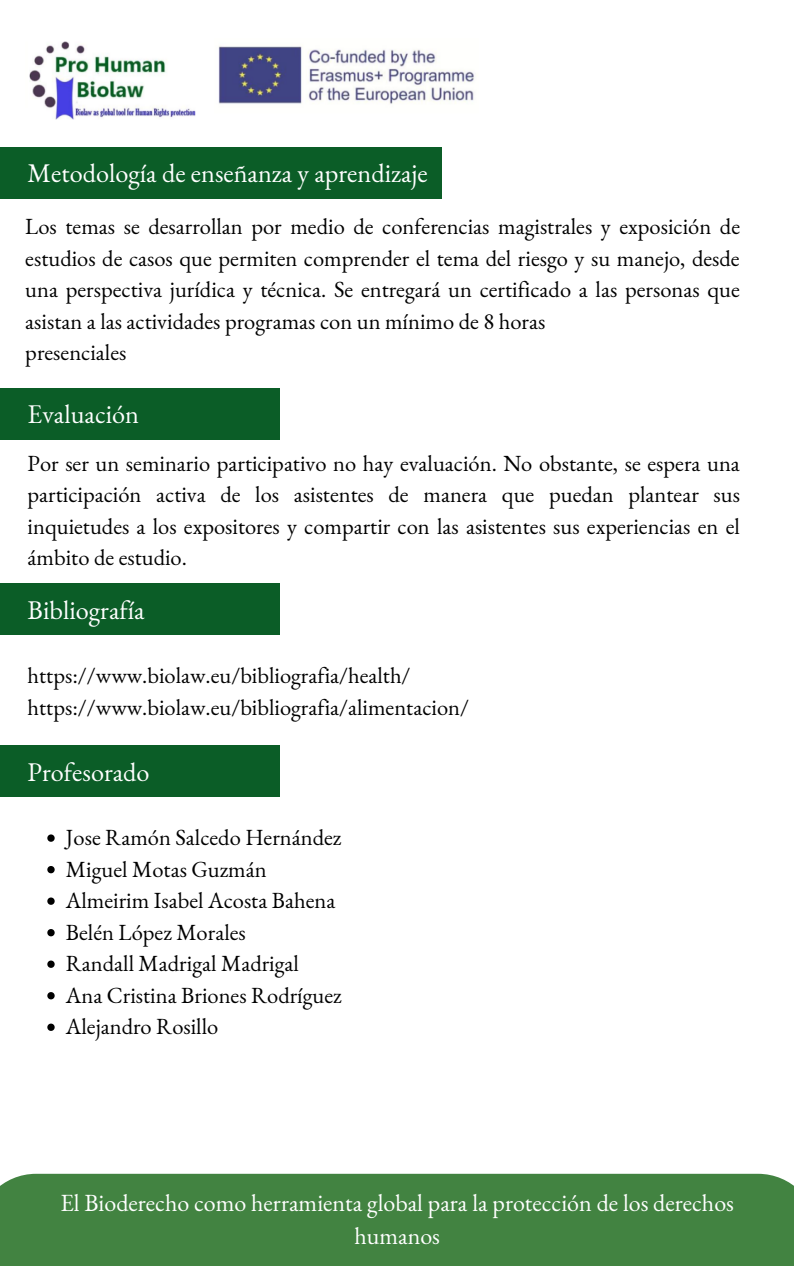
<style>
.page{position:relative;width:794px;height:1266px;background:#fff}
.page>*{position:absolute;margin:0;border:0;box-sizing:border-box;transform-origin:0 0}
.t1{font:26.25px "EB Garamond";color:#fff}
.t2{font:24px/33.2px "EB Garamond";color:#fff;text-align:center}
.t3{font:22.5px/31.5px "EB Garamond";color:#000}
</style>
<div class="page">
<div style="left:0;top:1173px;width:793px;height:93px;background:#428341"></div>
<img style="left:29px;top:41px;width:167px;height:79px">
<img style="left:218px;top:46px;width:256px;height:58px">
<div style="left:0;top:147px;width:441px;height:52px;background:#0b5d27"></div>
<div style="left:0;top:388px;width:279px;height:52px;background:#0b5d27"></div>
<div style="left:0;top:583px;width:279px;height:52px;background:#0b5d27"></div>
<div style="left:0;top:745px;width:279px;height:52px;background:#0b5d27"></div>
<svg style="left:47px;top:834px;width:8px;height:8px"></svg>
<svg style="left:47px;top:866px;width:8px;height:7px"></svg>
<svg style="left:47px;top:897px;width:8px;height:8px"></svg>
<svg style="left:47px;top:929px;width:8px;height:7px"></svg>
<svg style="left:47px;top:960px;width:8px;height:8px"></svg>
<svg style="left:47px;top:992px;width:8px;height:7px"></svg>
<svg style="left:47px;top:1023px;width:8px;height:8px"></svg>
<p class="t1" style="left:28px;top:156px;width:401px">Metodología de enseñanza y aprendizaje</p>
<p class="t3" style="left:25px;top:210px;width:716px">Los temas se desarrollan por medio de conferencias magistrales y exposición de estudios de casos que permiten comprender el tema del riesgo y su manejo, desde una perspectiva jurídica y técnica. Se entregará un certificado a las personas que asistan a las actividades programas con un mínimo de 8 horas<br>presenciales</p>
<p class="t1" style="left:28px;top:397px;width:113px">Evaluación</p>
<p class="t3" style="left:28px;top:447px;width:713px;text-align:justify">Por ser un seminario participativo no hay evaluación. No obstante, se espera una participación activa de los asistentes de manera que puedan plantear sus inquietudes a los expositores y compartir con las asistentes sus experiencias en el ámbito de estudio.</p>
<p class="t1" style="left:28px;top:592px;width:119px">Bibliografía</p>
<p class="t3" style="left:28px;top:659px;width:443px">https://www.biolaw.eu/bibliografia/health/ https://www.biolaw.eu/bibliografia/alimentacion/</p>
<p class="t1" style="left:28px;top:754px;width:123px">Profesorado</p>
<p class="t3" style="left:66px;top:821px;width:277px">Jose Ramón Salcedo Hernández<br>Miguel Motas Guzmán<br>Almeirim Isabel Acosta Bahena<br>Belén López Morales<br>Randall Madrigal Madrigal<br>Ana Cristina Briones Rodríguez<br>Alejandro Rosillo</p>
<p class="t2" style="left:60px;top:1186px;width:674px">El Bioderecho como herramienta global para la protección de los derechos humanos</p>
</div>
